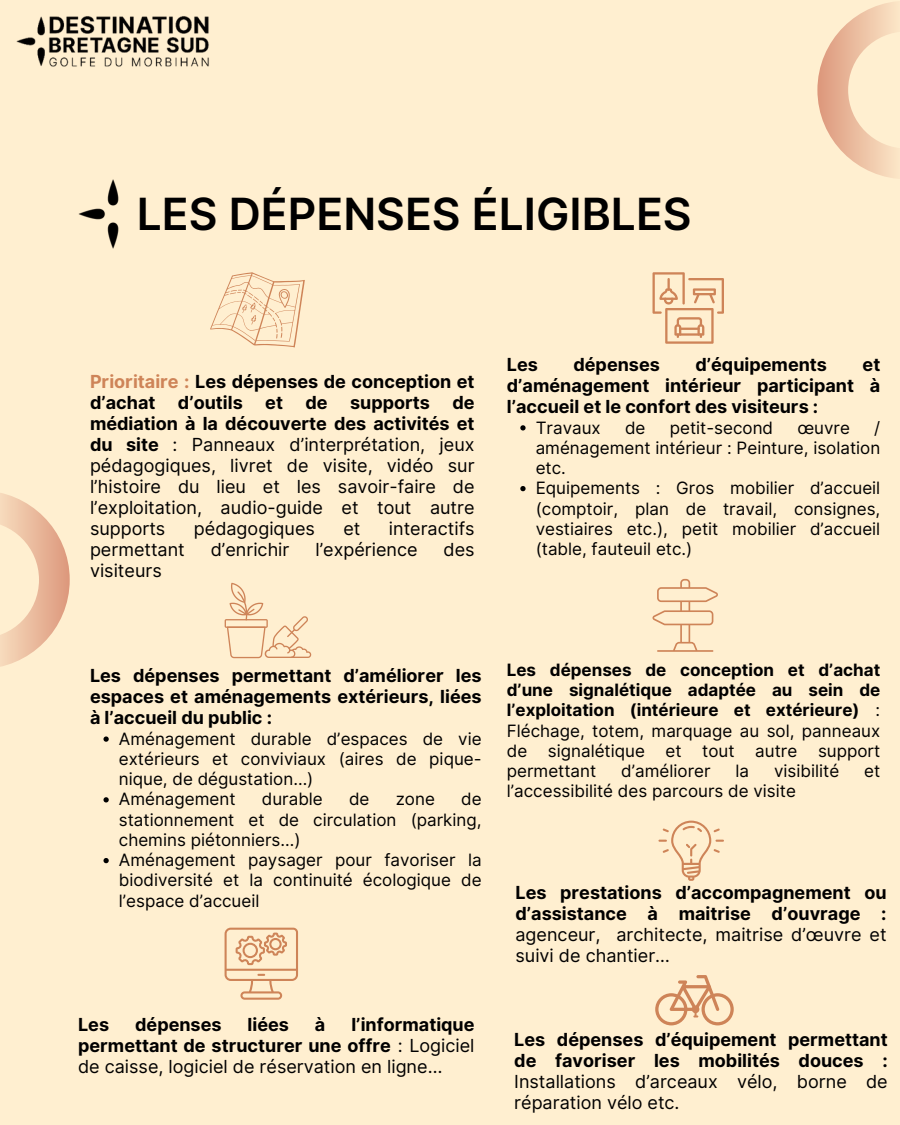
<style>
.page{position:relative;width:900px;height:1125px;background:#ffefd0}
.page>*{position:absolute;margin:0;border:0;box-sizing:border-box;transform-origin:0 0}
.t1{font:600 44.4px "Inter";color:#000}
.t2{font:18px/21px "Inter";color:#000;text-align:justify}
.t3{font:700 18px/21px "Inter";color:#000;text-align:justify}
.t4{font:17px/20.2px "Inter";color:#000;text-align:justify}
.t5{font:700 17px/20.2px "Inter";color:#000;text-align:justify}
.s1{font-weight:700;color:#ce8458}
.s2{font-weight:700}
.s3{font-weight:400}
</style>
<div class="page">
<svg style="left:0;top:493px;width:70px;height:174px"></svg>
<svg style="left:817px;top:2px;width:80px;height:176px"></svg>
<img style="left:78px;top:179px;width:41px;height:69px">
<svg style="left:658px;top:821px;width:66px;height:60px"></svg>
<svg style="left:653px;top:272px;width:71px;height:72px"></svg>
<svg style="left:225px;top:583px;width:86px;height:75px"></svg>
<svg style="left:210px;top:272px;width:95px;height:76px"></svg>
<svg style="left:225px;top:928px;width:73px;height:72px"></svg>
<svg style="left:653px;top:579px;width:65px;height:73px"></svg>
<svg style="left:520px;top:425px;width:6px;height:6px"></svg>
<svg style="left:520px;top:486px;width:6px;height:5px"></svg>
<svg style="left:104px;top:736px;width:5px;height:6px"></svg>
<svg style="left:104px;top:797px;width:5px;height:5px"></svg>
<svg style="left:104px;top:858px;width:5px;height:5px"></svg>
<svg style="left:655px;top:975px;width:79px;height:50px"></svg>
<img style="left:16px;top:16px;width:193px;height:51px">
<p class="t1" style="left:137px;top:187px;width:556px">LES DÉPENSES ÉLIGIBLES</p>
<p class="t2" style="left:90px;top:371px;width:386px"><span class="s1">Prioritaire :</span> <span class="s2">Les dépenses de conception et d’achat d’outils et de supports de médiation à la découverte des activités et du site</span> : Panneaux d’interprétation, jeux pédagogiques, livret de visite, vidéo sur l’histoire du lieu et les savoir-faire de l’exploitation, audio-guide et tout autre supports</p>
<p class="t2" style="left:194px;top:518px;width:123px">pédagogiques</p>
<p class="t2" style="left:343px;top:518px;width:19px">et</p>
<p class="t2" style="left:389px;top:518px;width:87px">interactifs</p>
<p class="t2" style="left:90px;top:539px;width:96px">permettant</p>
<p class="t2" style="left:211px;top:539px;width:80px">d’enrichir</p>
<p class="t2" style="left:315px;top:539px;width:104px">l’expérience</p>
<p class="t2" style="left:444px;top:539px;width:33px">des</p>
<p class="t2" style="left:90px;top:560px;width:73px">visiteurs</p>
<p class="t3" style="left:507px;top:354px;width:33px">Les</p>
<p class="t3" style="left:573px;top:354px;width:88px">dépenses</p>
<p class="t3" style="left:695px;top:354px;width:133px">d’équipements</p>
<p class="t3" style="left:507px;top:354px;width:375px;text-indent:356px">et d’aménagement intérieur participant à l’accueil et le confort des visiteurs :</p>
<p class="t4" style="left:536px;top:417px;width:67px">Travaux</p>
<p class="t4" style="left:625px;top:417px;width:22px">de</p>
<p class="t4" style="left:670px;top:417px;width:105px">petit-second</p>
<p class="t4" style="left:797px;top:417px;width:54px">œuvre</p>
<p class="t4" style="left:536px;top:417px;width:346px;text-indent:339px">/ aménagement intérieur : Peinture, isolation etc.</p>
<p class="t4" style="left:536px;top:478px;width:346px">Equipements : Gros mobilier d’accueil (comptoir, plan de travail, consignes, vestiaires etc.), petit mobilier d’accueil (table, fauteuil etc.)</p>
<p class="t3" style="left:90px;top:665px;width:393px">Les dépenses permettant d’améliorer les espaces et aménagements extérieurs, liées à l’accueil du public :</p>
<p class="t4" style="left:119px;top:728px;width:364px">Aménagement durable d’espaces de vie extérieurs et conviviaux (aires de pique&shy;nique, de dégustation…)</p>
<p class="t4" style="left:119px;top:789px;width:118px">Aménagement</p>
<p class="t4" style="left:262px;top:789px;width:62px">durable</p>
<p class="t4" style="left:349px;top:789px;width:22px">de</p>
<p class="t4" style="left:396px;top:789px;width:41px">zone</p>
<p class="t4" style="left:119px;top:789px;width:364px;text-indent:342px">de stationnement et de circulation (parking, chemins piétonniers…)</p>
<p class="t4" style="left:119px;top:850px;width:364px">Aménagement paysager pour favoriser la biodiversité et la continuité écologique de l’espace d’accueil</p>
<h2 class="t3" style="left:78px;top:1014px;width:33px">Les</h2>
<h2 class="t3" style="left:135px;top:1014px;width:88px">dépenses</h2>
<h2 class="t3" style="left:248px;top:1014px;width:43px">liées</h2>
<h2 class="t3" style="left:315px;top:1014px;width:12px">à</h2>
<h2 class="t2" style="left:78px;top:1014px;width:398px;text-indent:273px"><span class="s2">l’informatique permettant de structurer une offre</span> : Logiciel de caisse, logiciel de réservation en ligne…</h2>
<p class="t5" style="left:507px;top:660px;width:375px">Les dépenses de conception et d’achat d’une signalétique adaptée au sein de l’exploitation (intérieure et extérieure) <span class="s3">:<br>Fléchage, totem, marquage au sol, panneaux de signalétique et tout autre support permettant</span></p>
<p class="t4" style="left:621px;top:761px;width:91px">d’améliorer</p>
<p class="t4" style="left:736px;top:761px;width:15px">la</p>
<p class="t4" style="left:774px;top:761px;width:67px">visibilité</p>
<p class="t4" style="left:864px;top:761px;width:18px">et</p>
<p class="t4" style="left:507px;top:781px;width:291px">l’accessibilité des parcours de visite</p>
<p class="t3" style="left:515px;top:882px;width:373px">Les prestations d’accompagnement ou d’assistance à maitrise d’ouvrage : <span class="s3">agenceur, architecte, maitrise d’œuvre et</span></p>
<h1 class="t2" style="left:515px;top:945px;width:156px">suivi de chantier…</h1>
<p class="t3" style="left:514px;top:1029px;width:375px">Les dépenses d’équipement permettant de favoriser les mobilités douces :<br><span class="s3">Installations d’arceaux vélo, borne de réparation vélo etc.</span></p>
</div>
